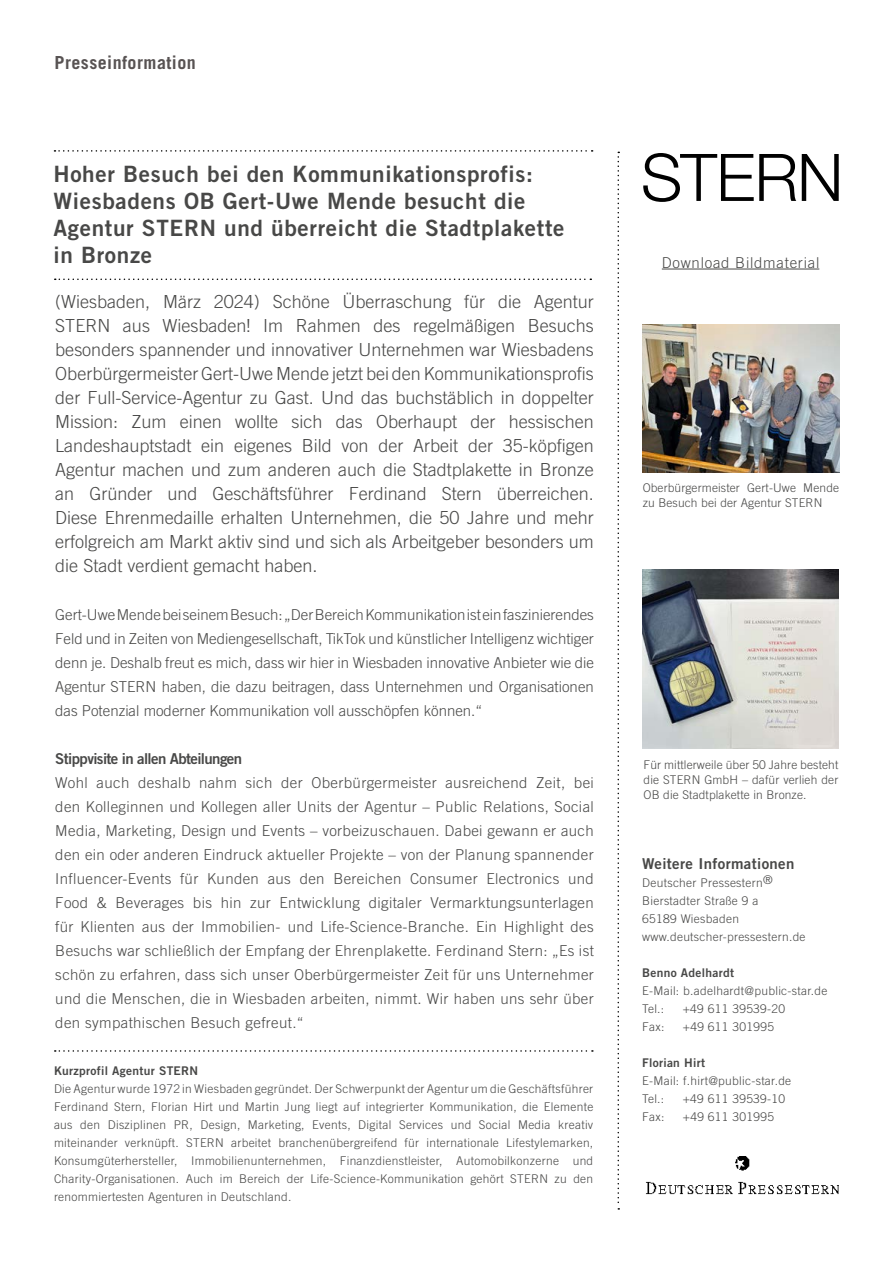
<style>
.page{position:relative;width:893px;height:1263px;background:#fff}
.page>*{position:absolute;margin:0;border:0;box-sizing:border-box;transform-origin:0 0}
.Überschrift_PM{font:22.5px/27px "Trade Gothic LT Bold Two";letter-spacing:.03em;color:#484847}
.Teaser_PM{font:300 18px/24px "Trade Gothic LT";color:#484847;text-align:justify}
.Presseinformation_Üb{font:700 18px "Trade Gothic LT";letter-spacing:.025em;color:#585353}
.Teaser_PM-2{font:300 15px/24px "Trade Gothic LT";letter-spacing:.01em;color:#484847;text-align:justify}
.Teaser_PM-3{font:15px "Trade Gothic LT Bold Two";letter-spacing:-.04em;color:#484847}
.Teaser_PM-4{font:15px "Trade Gothic LT Bold Two";letter-spacing:.025em;color:#484847}
.Fließtext_PM{font:300 15px "Trade Gothic LT";letter-spacing:.05em;color:#484847}
.Boilerplate_PM{font:300 12px/18px "Trade Gothic LT";letter-spacing:.025em;color:#484847}
.Boilerplate_PM-2{font:12px "Trade Gothic LT Bold Two";letter-spacing:.025em;color:#484847}
.s1{font-family:"Trade Gothic LT Bold Two";font-weight:400}
</style>
<div class="page">
<svg style="left:54px;top:150px;width:539px;height:2px"></svg>
<svg style="left:55px;top:279px;width:536px;height:1px"></svg>
<svg style="left:617px;top:152px;width:2px;height:1057px"></svg>
<svg style="left:643px;top:153px;width:153px;height:49px"></svg>
<svg style="left:802px;top:154px;width:37px;height:47px"></svg>
<img style="left:643px;top:570px;width:196px;height:178px">
<img style="left:643px;top:324px;width:196px;height:148px">
<svg style="left:55px;top:1050px;width:538px;height:2px"></svg>
<img style="left:645px;top:1157px;width:193px;height:38px">
<hr style="left:662px;top:269px;width:157px;height:1px;background:#484847">
<p class="Presseinformation_Üb" style="left:55px;top:51px;width:143px">Presseinformation</p>
<p class="Überschrift_PM" style="left:53px;top:160px;width:512px">Hoher Besuch bei den Kommunikationsprofis:<br>Wiesbadens OB Gert-Uwe Mende besucht die Agentur STERN und überreicht die Stadtplakette in Bronze</p>
<p class="Teaser_PM" style="left:55px;top:289px;width:540px">(Wiesbaden, März 2024) Schöne Überraschung für die Agentur STERN aus Wiesbaden! Im Rahmen des regelmäßigen Besuchs besonders spannender und innovativer Unternehmen war Wiesbadens Oberbürgermeister Gert-Uwe Mende jetzt bei den Kommunikationsprofis der Full-Service-Agentur zu Gast. Und das buchstäblich in doppelter Mission: Zum einen wollte sich das Oberhaupt der hessischen Landeshauptstadt ein eigenes Bild von der Arbeit der 35-köpfigen Agentur machen und zum anderen auch die Stadtplakette in Bronze an Gründer und Geschäftsführer Ferdinand Stern überreichen.<br>Diese Ehrenmedaille erhalten Unternehmen, die 50 Jahre und mehr erfolgreich am Markt aktiv sind und sich als Arbeitgeber besonders um die Stadt verdient gemacht haben.</p>
<p class="Teaser_PM-2" style="left:55px;top:602px;width:540px">Gert-Uwe Mende bei seinem Besuch: „Der Bereich Kommunikation ist ein faszinierendes Feld und in Zeiten von Mediengesellschaft, TikTok und künstlicher Intelligenz wichtiger denn je. Deshalb freut es mich, dass wir hier in Wiesbaden innovative Anbieter wie die Agentur STERN haben, die dazu beitragen, dass Unternehmen und Organisationen das Potenzial moderner Kommunikation voll ausschöpfen können.“</p>
<p class="Teaser_PM-3" style="left:55px;top:749px;width:188px">Stippvisite in allen Abteilungen</p>
<p class="Teaser_PM-2" style="left:55px;top:770px;width:540px">Wohl auch deshalb nahm sich der Oberbürgermeister ausreichend Zeit, bei den Kolleginnen und Kollegen aller Units der Agentur – Public Relations, Social Media, Marketing, Design und Events – vorbeizuschauen. Dabei gewann er auch den ein oder anderen Eindruck aktueller Projekte – von der Planung spannender Influencer-Events für Kunden aus den Bereichen Consumer Electronics und Food &amp; Beverages bis hin zur Entwicklung digitaler Vermarktungsunterlagen für Klienten aus der Immobilien- und Life-Science-Branche. Ein Highlight des Besuchs war schließlich der Empfang der Ehrenplakette. Ferdinand Stern: „Es ist schön zu erfahren, dass sich unser Oberbürgermeister Zeit für uns Unternehmer und die Menschen, die in Wiesbaden arbeiten, nimmt. Wir haben uns sehr über den sympathischen Besuch gefreut.“</p>
<p class="Boilerplate_PM-2" style="left:54px;top:1063px;width:146px">Kurzprofil Agentur STERN</p>
<p class="Boilerplate_PM" style="left:54px;top:1079px;width:541px;text-align:justify">Die Agentur wurde 1972 in Wiesbaden gegründet. Der Schwerpunkt der Agentur um die Geschäftsführer Ferdinand Stern, Florian Hirt und Martin Jung liegt auf integrierter Kommunikation, die Elemente aus den Disziplinen PR, Design, Marketing, Events, Digital Services und Social Media kreativ miteinander verknüpft. STERN arbeitet branchenübergreifend für internationale Lifestylemarken, Konsumgüterhersteller, Immobilienunternehmen, Finanzdienstleister, Automobilkonzerne und Charity-Organisationen. Auch im Bereich der Life-Science-Kommunikation gehört STERN zu den renommiertesten Agenturen in Deutschland.</p>
<p class="Fließtext_PM" style="left:662px;top:253px;width:159px">Download Bildmaterial</p>
<p class="Boilerplate_PM" style="left:643px;top:480px;width:198px;line-height:15px">Oberbürgermeister Gert-Uwe Mende zu Besuch bei der Agentur STERN</p>
<p class="Boilerplate_PM" style="left:644px;top:757px;width:196px;line-height:15px;text-align:justify">Für mittlerweile über 50 Jahre besteht die STERN GmbH – dafür verlieh der OB die Stadtplakette in Bronze.</p>
<p class="Teaser_PM-4" style="left:642px;top:854px;width:154px">Weitere Informationen</p>
<p class="Boilerplate_PM" style="left:642px;top:873px;width:132px">Deutscher Pressestern®</p>
<p class="Boilerplate_PM" style="left:642px;top:891px;width:118px">Bierstadter Straße 9 a<br>65189 Wiesbaden</p>
<p class="Boilerplate_PM" style="left:642px;top:927px;width:165px">www.deutscher-pressestern.de</p>
<p class="Boilerplate_PM" style="left:642px;top:963px;width:187px"><span class="s1">Benno Adelhardt<br></span>E-Mail: b.adelhardt@public-star.de</p>
<p class="Boilerplate_PM" style="left:642px;top:999px;width:24px">Tel.:</p>
<p class="Boilerplate_PM" style="left:683px;top:999px;width:104px">+49 611 39539-20</p>
<p class="Boilerplate_PM" style="left:642px;top:1017px;width:24px">Fax:</p>
<p class="Boilerplate_PM" style="left:683px;top:1017px;width:93px">+49 611 301995</p>
<p class="Boilerplate_PM-2" style="left:642px;top:1055px;width:64px">Florian Hirt</p>
<p class="Boilerplate_PM" style="left:642px;top:1071px;width:151px">E-Mail: f.hirt@public-star.de</p>
<p class="Boilerplate_PM" style="left:642px;top:1089px;width:24px">Tel.:</p>
<p class="Boilerplate_PM" style="left:683px;top:1089px;width:104px">+49 611 39539-10</p>
<p class="Boilerplate_PM" style="left:642px;top:1107px;width:24px">Fax:</p>
<p class="Boilerplate_PM" style="left:683px;top:1107px;width:93px">+49 611 301995</p>
</div>
